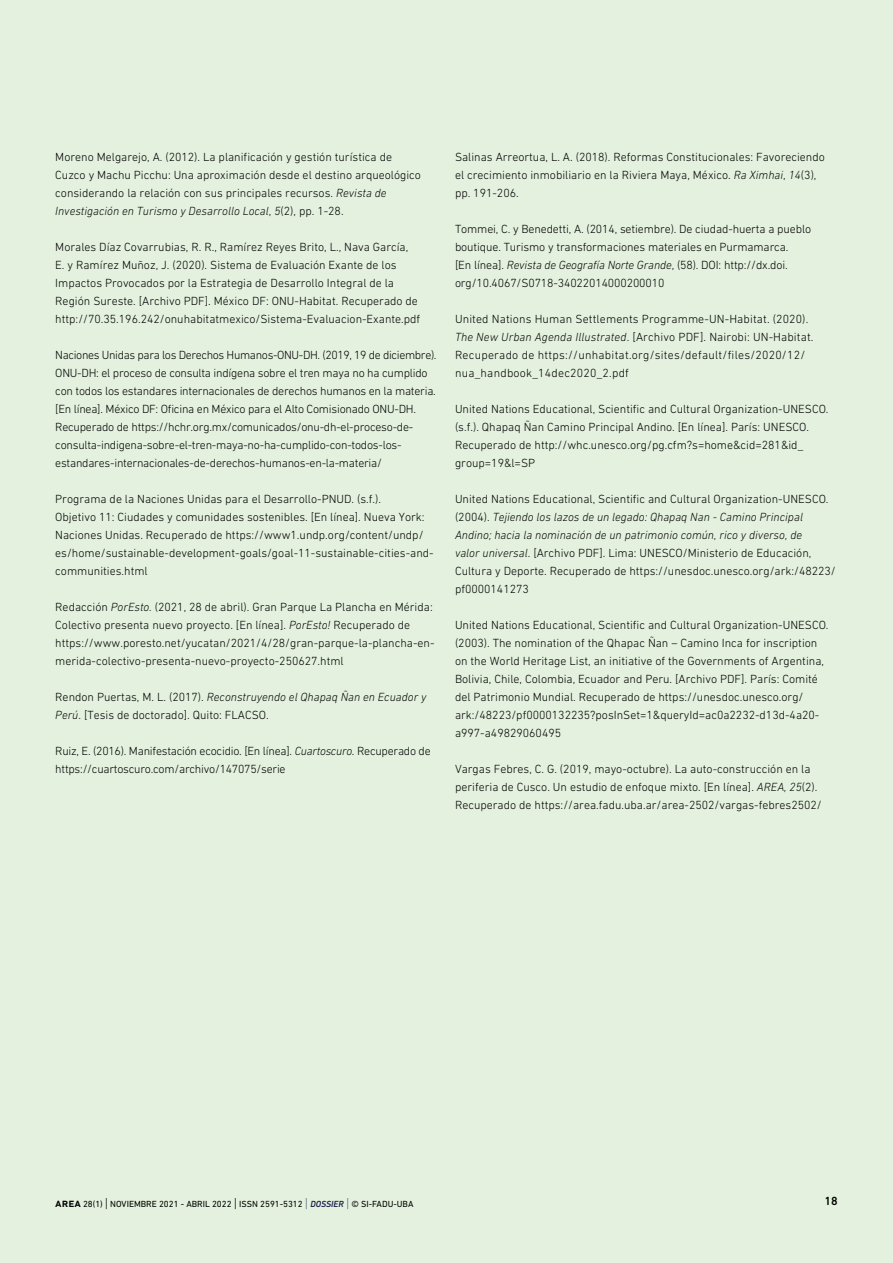
<style>
.page{position:relative;width:893px;height:1263px;background:#e3f1de}
.page>*{position:absolute;margin:0;border:0;box-sizing:border-box;transform-origin:0 0}
.t1{font:300 12px/18px "DIN Next LT Pro";color:#000}
.t2{font:300 12px/18px "DIN Next LT Pro";letter-spacing:-.02em;color:#000}
.t3{font:500 12px "DIN Next LT Pro";color:#000}
.t4{font:9px "DIN Next LT Pro";color:#000}
.s1{font-style:italic}
.s2{font-weight:500;font-size:12px}
.s3{font-weight:300;font-size:13.5px}
.s4{font-weight:300;font-size:13.5px;color:#4f6282}
.s5{font-weight:500;font-style:italic;color:#181b47}
</style>
<div class="page">
<p class="t1" style="left:55px;top:148px;width:367px">Moreno Melgarejo, A. (2012). La planificación y gestión turística de Cuzco y Machu Picchu: Una aproximación desde el destino arqueológico considerando la relación con sus principales recursos. <span class="s1">Revista de Investigación en Turismo y Desarrollo Local</span>, <span class="s1">5</span>(2), pp. 1-28.</p>
<p class="t1" style="left:55px;top:238px;width:367px">Morales Díaz Covarrubias, R. R., Ramírez Reyes Brito, L., Nava García, E. y Ramírez Muñoz, J. (2020). Sistema de Evaluación Exante de los Impactos Provocados por la Estrategia de Desarrollo Integral de la Región Sureste. [Archivo PDF]. México DF: ONU-Habitat. Recuperado de http://70.35.196.242/onuhabitatmexico/Sistema-Evaluacion-Exante.pdf</p>
<p class="t2" style="left:55px;top:346px;width:383px">Naciones Unidas para los Derechos Humanos-ONU-DH. (2019, 19 de diciembre).<br>ONU-DH: el proceso de consulta indígena sobre el tren maya no ha cumplido con todos los estandares internacionales de derechos humanos en la materia. [En línea]. México DF: Oficina en México para el Alto Comisionado ONU-DH.<br>Recuperado de https://hchr.org.mx/comunicados/onu-dh-el-proceso-de&shy;consulta-indigena-sobre-el-tren-maya-no-ha-cumplido-con-todos-los&shy;estandares-internacionales-de-derechos-humanos-en-la-materia/</p>
<p class="t1" style="left:55px;top:490px;width:380px">Programa de la Naciones Unidas para el Desarrollo-PNUD. (s.f.).<br>Objetivo 11: Ciudades y comunidades sostenibles. [En línea]. Nueva York:<br>Naciones Unidas. Recuperado de https://www1.undp.org/content/undp/ es/home/sustainable-development-goals/goal-11-sustainable-cities-and&shy;communities.html</p>
<p class="t1" style="left:55px;top:598px;width:381px">Redacción <span class="s1">PorEsto.</span> (2021, 28 de abril). Gran Parque La Plancha en Mérida:<br>Colectivo presenta nuevo proyecto. [En línea]. <span class="s1">PorEsto!</span> Recuperado de https://www.poresto.net/yucatan/2021/4/28/gran-parque-la-plancha-en&shy;merida-colectivo-presenta-nuevo-proyecto-250627.html</p>
<p class="t1" style="left:55px;top:688px;width:373px">Rendon Puertas, M. L. (2017). <span class="s1">Reconstruyendo el Qhapaq Ñan en Ecuador y<br>Perú</span>. [Tesis de doctorado]. Quito: FLACSO.</p>
<p class="t2" style="left:55px;top:742px;width:377px">Ruiz, E. (2016). Manifestación ecocidio. [En línea]. <span class="s1">Cuartoscuro</span>. Recuperado de https://cuartoscuro.com/archivo/147075/serie</p>
<p class="t1" style="left:455px;top:148px;width:371px">Salinas Arreortua, L. A. (2018). Reformas Constitucionales: Favoreciendo el crecimiento inmobiliario en la Riviera Maya, México. <span class="s1">Ra Ximhai</span>, <span class="s1">14</span>(3), pp. 191-206.</p>
<p class="t1" style="left:455px;top:220px;width:358px">Tommei, C. y Benedetti, A. (2014, setiembre). De ciudad-huerta a pueblo boutique. Turismo y transformaciones materiales en Purmamarca.<br>[En línea]. <span class="s1">Revista de Geografía Norte Grande</span>, (58). DOI: http://dx.doi. org/10.4067/S0718-34022014000200010</p>
<p class="t1" style="left:455px;top:310px;width:360px">United Nations Human Settlements Programme-UN-Habitat. (2020).<br><span class="s1">The New Urban Agenda Illustrated</span>. [Archivo PDF]. Nairobi: UN-Habitat.<br>Recuperado de https://unhabitat.org/sites/default/files/2020/12/ nua_handbook_14dec2020_2.pdf</p>
<p class="t1" style="left:455px;top:400px;width:375px">United Nations Educational, Scientific and Cultural Organization-UNESCO. (s.f.). Qhapaq Ñan Camino Principal Andino. [En línea]. París: UNESCO.<br>Recuperado de http://whc.unesco.org/pg.cfm?s=home&amp;cid=281&amp;id_ group=19&amp;l=SP</p>
<p class="t1" style="left:455px;top:490px;width:382px">United Nations Educational, Scientific and Cultural Organization-UNESCO. (2004). <span class="s1">Tejiendo los lazos de un legado: Qhapaq Nan - Camino Principal Andino; hacia la nominación de un patrimonio común, rico y diverso, de<br>valor universal</span>. [Archivo PDF]. Lima: UNESCO/Ministerio de Educación, Cultura y Deporte. Recuperado de https://unesdoc.unesco.org/ark:/48223/ pf0000141273</p>
<p class="t1" style="left:455px;top:616px;width:375px">United Nations Educational, Scientific and Cultural Organization-UNESCO. (2003). The nomination of the Qhapac Ñan – Camino Inca for inscription on the World Heritage List, an initiative of the Governments of Argentina, Bolivia, Chile, Colombia, Ecuador and Peru. [Archivo PDF]. París: Comité del Patrimonio Mundial. Recuperado de https://unesdoc.unesco.org/ ark:/48223/pf0000132235?posInSet=1&amp;queryId=ac0a2232-d13d-4a20- a997-a49829060495</p>
<p class="t1" style="left:455px;top:760px;width:368px">Vargas Febres, C. G. (2019, mayo-octubre). La auto-construcción en la periferia de Cusco. Un estudio de enfoque mixto. [En línea]. <span class="s1">AREA, 25</span>(2).<br>Recuperado de https://area.fadu.uba.ar/area-2502/vargas-febres2502/</p>
<p class="t4" style="left:55px;top:1198px;width:360px"><span class="s2">area</span> 28(1) <span class="s3">|</span> NOVIEMBRE 2021 - ABRIL 2022 <span class="s3">|</span> ISSN 2591-5312 <span class="s4">|</span> <span class="s5">DOSSIER</span> <span class="s4">|</span> © SI-FADU-UBA</p>
<p class="t3" style="left:824px;top:1194px;width:15px">18</p>
</div>
